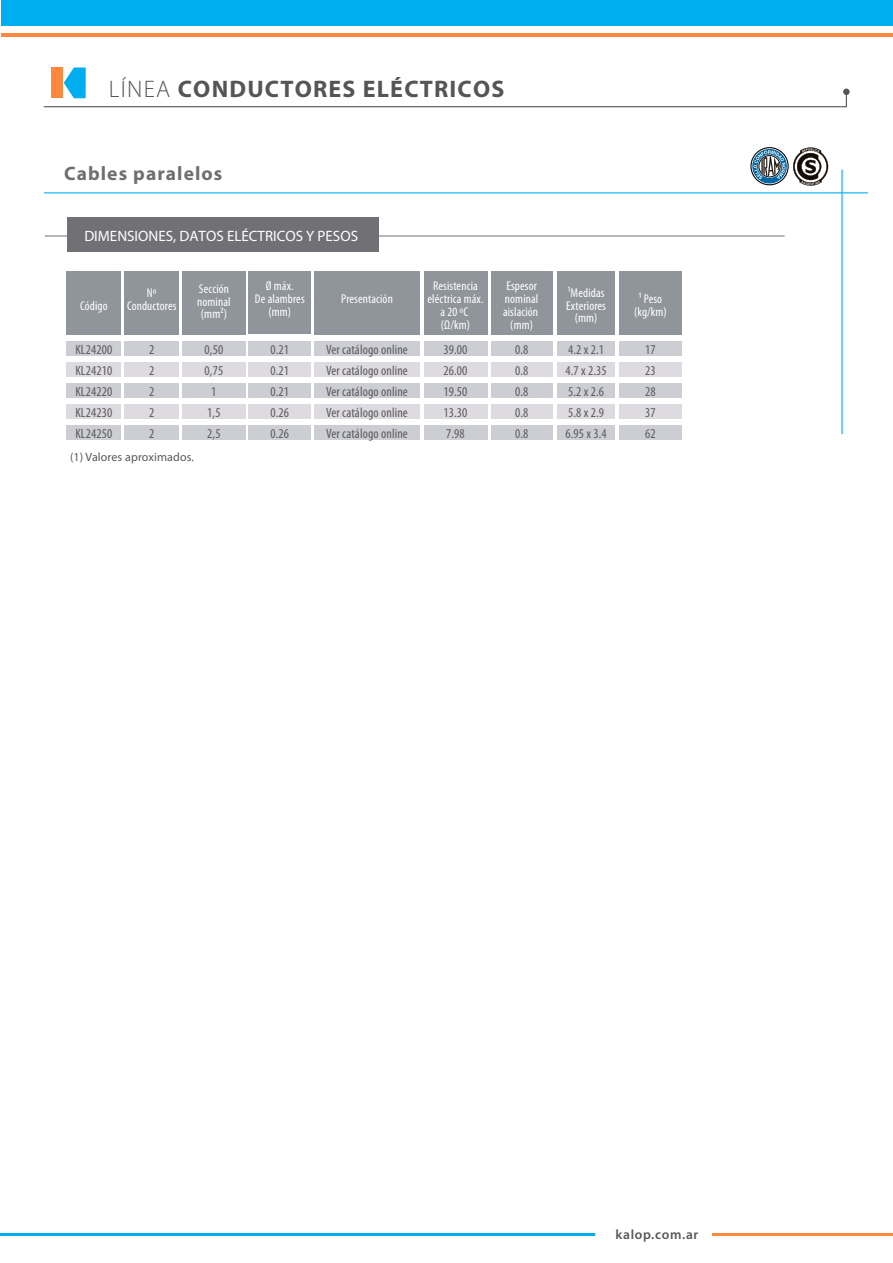
<style>
.page{position:relative;width:893px;height:1263px;background:#fff}
.page>*{position:absolute;margin:0;border:0;box-sizing:border-box;transform-origin:0 0}
.t1{font:700 24px "Myriad Pro";letter-spacing:.05em;color:#565556}
.t2{font:700 19.5px "Myriad Pro";letter-spacing:.055em;color:#706f6f}
.t3{font:15px "Myriad Pro";color:#fff}
.t4{font:condensed 13.5px/21px "Myriad Pro";letter-spacing:.01em;color:#5b5b5f;text-align:justify}
.t5{font:600 13.5px "Myriad Pro";letter-spacing:.05em;color:#575758}
.t6{font:condensed 12.75px/12.8px "Myriad Pro";letter-spacing:.01em;color:#fff;text-align:center}
.t7{font:12px "Myriad Pro";letter-spacing:.01em;color:#5a595a}
.s1{font-weight:300}
</style>
<div class="page">
<div style="left:51px;top:67px;width:12px;height:31px;background:#ff873e"></div>
<div style="left:2px;top:0;width:891px;height:26px;background:#00aeef"></div>
<hr style="left:2px;top:33px;width:891px;height:4px;background:#ff873e">
<svg style="left:43px;top:68px;width:804px;height:40px"></svg>
<div style="left:843px;top:89px;width:7px;height:6px;background:#565556;border-radius:50%"></div>
<hr style="left:0;top:1233px;width:594px;height:3px;background:#00aeef">
<hr style="left:713px;top:1233px;width:180px;height:3px;background:#ff873e">
<div style="left:67px;top:271px;width:54px;height:64px;background:#90949b"></div>
<div style="left:67px;top:341px;width:54px;height:15px;background:#cdced3"></div>
<div style="left:67px;top:362px;width:54px;height:15px;background:#dddae0"></div>
<div style="left:67px;top:383px;width:54px;height:15px;background:#cdced3"></div>
<div style="left:67px;top:425px;width:54px;height:15px;background:#cdced3"></div>
<div style="left:67px;top:404px;width:54px;height:15px;background:#dddae0"></div>
<div style="left:124px;top:271px;width:55px;height:64px;background:#90949b"></div>
<div style="left:124px;top:341px;width:55px;height:15px;background:#cdced3"></div>
<div style="left:124px;top:362px;width:55px;height:15px;background:#dddae0"></div>
<div style="left:124px;top:383px;width:55px;height:15px;background:#cdced3"></div>
<div style="left:124px;top:425px;width:55px;height:15px;background:#cdced3"></div>
<div style="left:124px;top:404px;width:55px;height:15px;background:#dddae0"></div>
<div style="left:182px;top:271px;width:64px;height:64px;background:#90949b"></div>
<div style="left:182px;top:341px;width:64px;height:15px;background:#cdced3"></div>
<div style="left:182px;top:362px;width:64px;height:15px;background:#dddae0"></div>
<div style="left:182px;top:383px;width:64px;height:15px;background:#cdced3"></div>
<div style="left:182px;top:425px;width:64px;height:15px;background:#cdced3"></div>
<div style="left:182px;top:404px;width:64px;height:15px;background:#dddae0"></div>
<div style="left:249px;top:271px;width:62px;height:63px;background:#90949b"></div>
<div style="left:249px;top:341px;width:62px;height:15px;background:#cdced3"></div>
<div style="left:249px;top:362px;width:62px;height:15px;background:#dddae0"></div>
<div style="left:249px;top:383px;width:62px;height:15px;background:#cdced3"></div>
<div style="left:249px;top:425px;width:62px;height:15px;background:#cdced3"></div>
<div style="left:249px;top:404px;width:62px;height:15px;background:#dddae0"></div>
<div style="left:424px;top:271px;width:63px;height:64px;background:#90949b"></div>
<div style="left:424px;top:341px;width:63px;height:15px;background:#cdced3"></div>
<div style="left:424px;top:362px;width:63px;height:15px;background:#dddae0"></div>
<div style="left:424px;top:383px;width:63px;height:15px;background:#cdced3"></div>
<div style="left:424px;top:425px;width:63px;height:15px;background:#cdced3"></div>
<div style="left:424px;top:404px;width:63px;height:15px;background:#dddae0"></div>
<div style="left:491px;top:271px;width:62px;height:64px;background:#90949b"></div>
<div style="left:491px;top:341px;width:62px;height:15px;background:#cdced3"></div>
<div style="left:491px;top:362px;width:62px;height:15px;background:#dddae0"></div>
<div style="left:491px;top:383px;width:62px;height:15px;background:#cdced3"></div>
<div style="left:491px;top:425px;width:62px;height:15px;background:#cdced3"></div>
<div style="left:491px;top:404px;width:62px;height:15px;background:#dddae0"></div>
<div style="left:314px;top:271px;width:106px;height:64px;background:#90949b"></div>
<div style="left:314px;top:341px;width:106px;height:15px;background:#cdced3"></div>
<div style="left:314px;top:362px;width:106px;height:15px;background:#dddae0"></div>
<div style="left:314px;top:383px;width:106px;height:15px;background:#cdced3"></div>
<div style="left:314px;top:425px;width:106px;height:15px;background:#cdced3"></div>
<div style="left:314px;top:404px;width:106px;height:15px;background:#dddae0"></div>
<div style="left:619px;top:271px;width:63px;height:64px;background:#90949b"></div>
<div style="left:619px;top:341px;width:63px;height:15px;background:#cdced3"></div>
<div style="left:619px;top:362px;width:63px;height:15px;background:#dddae0"></div>
<div style="left:619px;top:383px;width:63px;height:15px;background:#cdced3"></div>
<div style="left:619px;top:425px;width:63px;height:15px;background:#cdced3"></div>
<div style="left:619px;top:404px;width:63px;height:15px;background:#dddae0"></div>
<div style="left:557px;top:271px;width:58px;height:64px;background:#90949b"></div>
<div style="left:557px;top:341px;width:58px;height:15px;background:#cdced3"></div>
<div style="left:557px;top:362px;width:58px;height:15px;background:#dddae0"></div>
<div style="left:557px;top:383px;width:58px;height:15px;background:#cdced3"></div>
<div style="left:557px;top:425px;width:58px;height:15px;background:#cdced3"></div>
<div style="left:557px;top:404px;width:58px;height:15px;background:#dddae0"></div>
<hr style="left:44px;top:192px;width:824px;height:1px;background:#00aeef">
<hr style="left:841px;top:170px;width:2px;height:264px;background:#00aeef">
<svg style="left:750px;top:147px;width:78px;height:39px"></svg>
<hr style="left:45px;top:236px;width:740px;height:1px;background:#717175">
<div style="left:67px;top:217px;width:311px;height:35px;background:#717175"></div>
<h1 class="t1" style="left:109px;top:75px;width:397px"><span class="s1">LÍNEA</span> CONDUCTORES ELÉCTRICOS</h1>
<h2 class="t2" style="left:64px;top:163px;width:160px">Cables paralelos</h2>
<p class="t3" style="left:84px;top:228px;width:275px">DIMENSIONES, DATOS ELÉCTRICOS Y PESOS</p>
<p class="t6" style="left:80px;top:299px;width:29px">Código</p>
<p class="t4" style="left:75px;top:339px;width:38px">KL24200<br>KL24210<br>KL24220<br>KL24230<br>KL24250</p>
<p class="t6" style="left:127px;top:286px;width:51px">Nº<br>Conductores</p>
<p class="t6" style="left:197px;top:282px;width:35px;text-align:left">Sección nominal (mm²)</p>
<p class="t4" style="left:149px;top:339px;width:7px">2<br>2<br>2<br>2<br>2</p>
<p class="t4" style="left:205px;top:339px;width:20px;text-align:center">0,50<br>0,75<br>1<br>1,5<br>2,5</p>
<p class="t7" style="left:70px;top:450px;width:125px">(1) Valores aproximados.</p>
<p class="t6" style="left:255px;top:280px;width:51px">Ø máx.<br>De alambres (mm)</p>
<p class="t4" style="left:270px;top:339px;width:20px">0.21<br>0.21<br>0.21<br>0.26<br>0.26</p>
<p class="t6" style="left:427px;top:280px;width:58px">Resistencia eléctrica máx. a 20 ºC (Ω/km)</p>
<p class="t6" style="left:503px;top:280px;width:37px">Espesor nominal aislación (mm)</p>
<p class="t6" style="left:566px;top:286px;width:41px">¹Medidas<br>Exteriores (mm)</p>
<p class="t6" style="left:341px;top:293px;width:53px">Presentación</p>
<p class="t6" style="left:634px;top:293px;width:34px">¹ Peso (kg/km)</p>
<p class="t4" style="left:645px;top:339px;width:12px">17<br>23<br>28<br>37<br>62</p>
<p class="t4" style="left:326px;top:339px;width:83px">Ver catálogo online Ver catálogo online Ver catálogo online Ver catálogo online Ver catálogo online</p>
<p class="t4" style="left:443px;top:339px;width:25px">39.00<br>26.00<br>19.50<br>13.30<br>7.98</p>
<p class="t4" style="left:515px;top:339px;width:15px">0.8<br>0.8<br>0.8<br>0.8<br>0.8</p>
<p class="t4" style="left:565px;top:339px;width:43px;text-align:left">4.2 x 2.1<br>4.7 x 2.35<br>5.2 x 2.6<br>5.8 x 2.9<br>6.95 x 3.4</p>
<p class="t5" style="left:615px;top:1227px;width:84px">kalop.com.ar</p>
</div>
